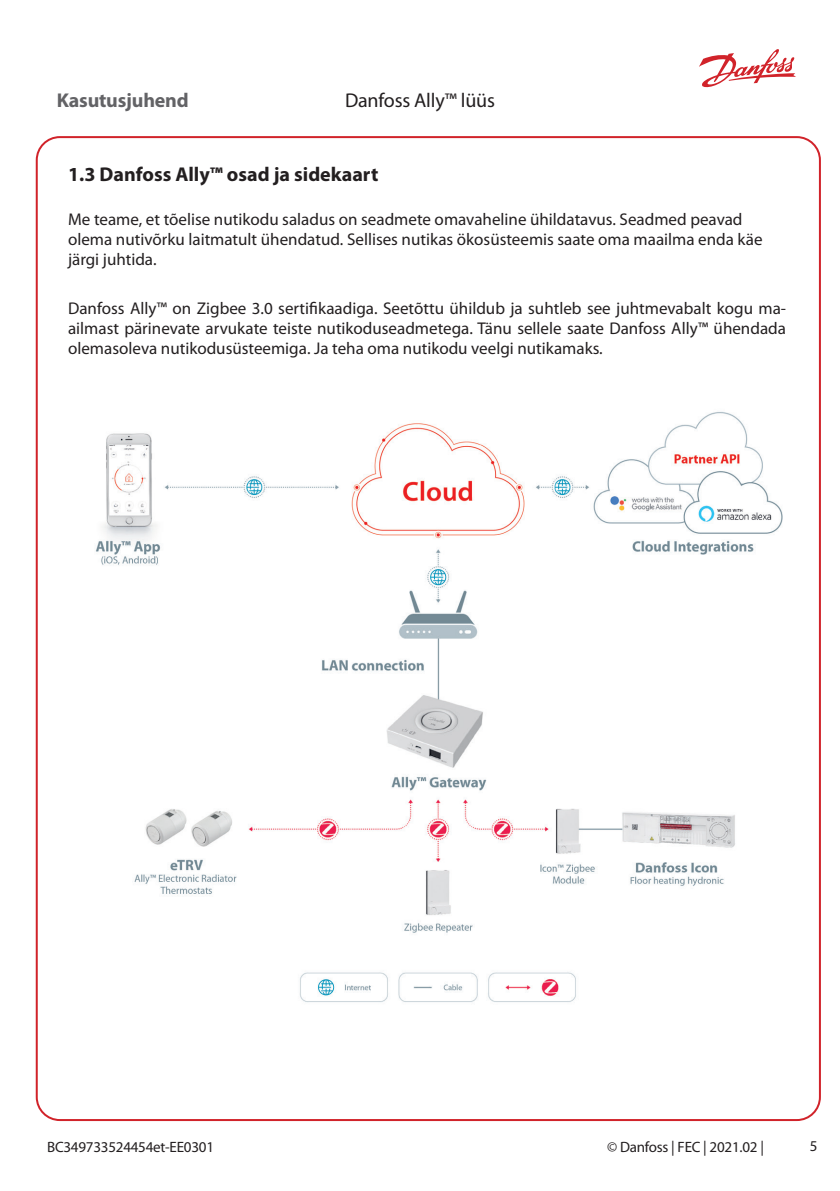
<style>
.page{position:relative;width:840px;height:1191px;background:#fff}
.page>*{position:absolute;margin:0;border:0;box-sizing:border-box;transform-origin:0 0}
.Drawing_text{font:700 20px "Myriad Pro";color:#231f20}
.t1{font:20px "Myriad Pro";letter-spacing:-.01em;color:#231f20}
.t2{font:700 20px "Myriad Pro";letter-spacing:-.01em;color:#636366}
.Drawing_text-2{font:17px/20px "Myriad Pro";color:#231f20}
.t3{font:15px "Myriad Pro";letter-spacing:-.015em;color:#231f20}
</style>
<div class="page">
<svg style="left:699px;top:49px;width:96px;height:39px"></svg>
<img style="left:96px;top:411px;width:687px;height:592px">
<p class="t2" style="left:57px;top:89px;width:133px">Kasutusjuhend</p>
<p class="t1" style="left:345px;top:89px;width:151px">Danfoss Ally™ lüüs</p>
<p class="Drawing_text" style="left:68px;top:163px;width:311px">1.3 Danfoss Ally™ osad ja sidekaart</p>
<p class="Drawing_text-2" style="left:68px;top:210px;width:695px">Me teame, et tõelise nutikodu saladus on seadmete omavaheline ühildatavus. Seadmed peavad olema nutivõrku laitmatult ühendatud. Sellises nutikas ökosüsteemis saate oma maailma enda käe järgi juhtida.</p>
<p class="Drawing_text-2" style="left:68px;top:298px;width:719px;text-align:justify">Danfoss Ally™ on Zigbee 3.0 sertifikaadiga. Seetõttu ühildub ja suhtleb see juhtmevabalt kogu ma&shy;ailmast pärinevate arvukate teiste nutikoduseadmetega. Tänu sellele saate Danfoss Ally™ ühendada olemasoleva nutikodusüsteemiga. Ja teha oma nutikodu veelgi nutikamaks.</p>
<p class="t3" style="left:47px;top:1138px;width:168px">BC349733524454et-EE0301</p>
<p class="t3" style="left:606px;top:1138px;width:158px">© Danfoss | FEC | 2021.02 |</p>
<p class="t3" style="left:809px;top:1137px;width:9px">5</p>
</div>
